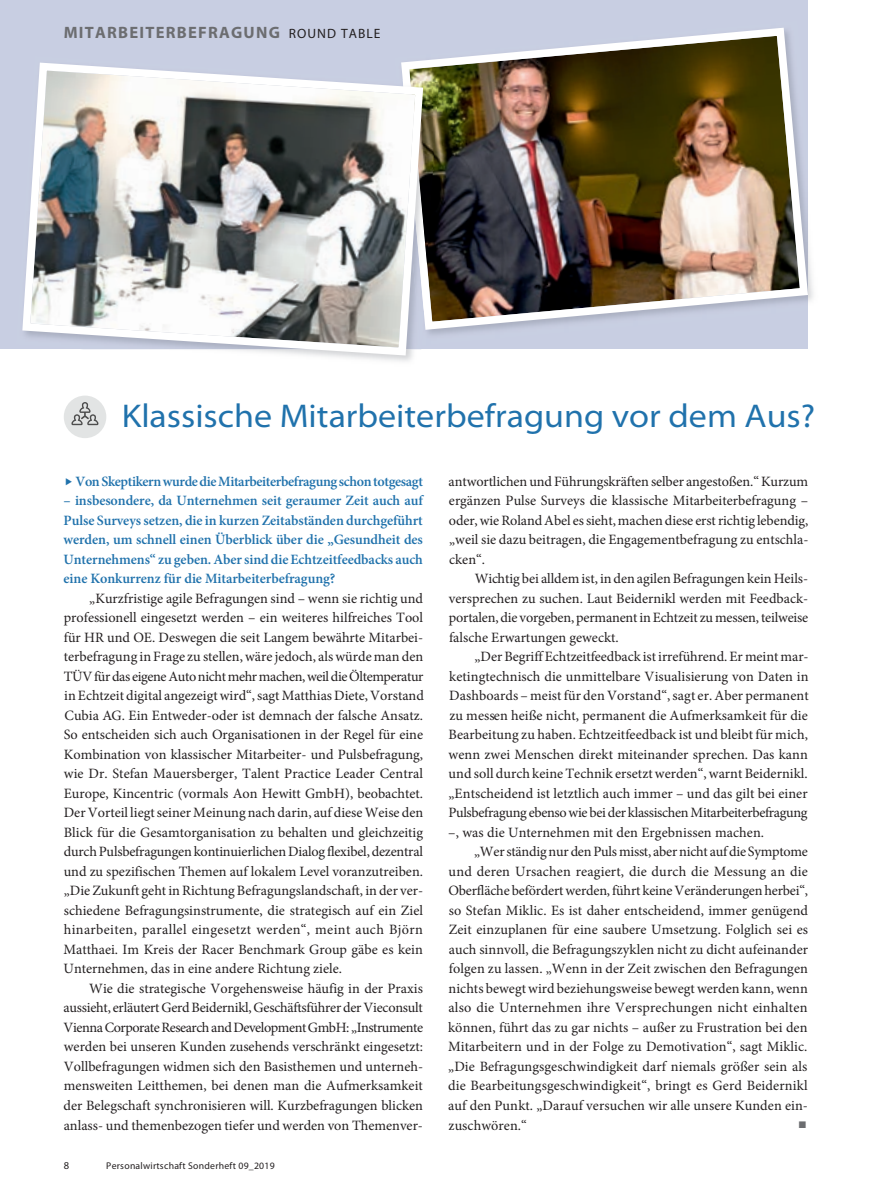
<style>
.page{position:relative;width:893px;height:1191px;background:#fff}
.page>*{position:absolute;margin:0;border:0;box-sizing:border-box;transform-origin:0 0}
.t1{font:semi-expanded 33px "Myriad Pro";color:#2072ac}
.t2{font:700 16.5px "Myriad Pro";letter-spacing:.075em;color:#6c6d70}
.t3{font:14.25px/19.5px "Minion Pro";color:#231f20;text-align:justify}
.t4{font:600 14.25px/19.5px "Minion Pro";letter-spacing:-.025em;color:#2072ac;text-align:justify}
.t5{font:10.5px "Myriad Pro";color:#231f20}
.t6{font:9.75px "Myriad Pro";letter-spacing:.025em;color:#231f20}
.s1{font-weight:400;font-size:13.5px;color:#231f20}
</style>
<div class="page">
<div style="left:0;top:0;width:808px;height:349px;background:#c8cee2"></div>
<img style="left:812px;top:286px;width:1px;height:12px">
<img style="left:427px;top:28px;width:385px;height:306px">
<svg style="left:64px;top:395px;width:42px;height:43px"></svg>
<img style="left:427px;top:80px;width:12px;height:183px">
<svg style="left:22px;top:60px;width:405px;height:299px"></svg>
<p class="t2" style="left:64px;top:26px;width:318px">MITARBEITERBEFRAGUNG <span class="s1">ROUND TABLE</span></p>
<h1 class="t1" style="left:122px;top:403px;width:695px">Klassische Mitarbeiterbefragung vor dem Aus?</h1>
<p class="t4" style="left:64px;top:473px;width:361px">◆Von Skeptikern wurde die Mitarbeiterbefragung schon totgesagt</p>
<p class="t4" style="left:64px;top:492px;width:361px">– insbesondere, da Unternehmen seit geraumer Zeit auch auf Pulse Surveys setzen, die in kurzen Zeitabständen durchgeführt werden, um schnell einen Überblick über die „Gesundheit des Unternehmens“ zu geben. Aber sind die Echtzeitfeedbacks auch eine Konkurrenz für die Mitarbeiterbefragung?</p>
<p class="t3" style="left:64px;top:590px;width:362px;text-indent:26px">„Kurzfristige agile Befragungen sind – wenn sie richtig und professionell eingesetzt werden – ein weiteres hilfreiches Tool für HR und OE. Deswegen die seit Langem bewährte Mitarbei&shy;terbefragung in Frage zu stellen, wäre jedoch, als würde man den TÜV für das eigene Auto nicht mehr machen, weil die Öltemperatur in Echtzeit digital angezeigt wird“, sagt Matthias Diete, Vorstand Cubia AG. Ein Entweder-oder ist demnach der falsche Ansatz.<br>So entscheiden sich auch Organisationen in der Regel für eine Kombination von klassischer Mitarbeiter- und Pulsbefragung, wie Dr. Stefan Mauersberger, Talent Practice Leader Central Europe, Kincentric (vormals Aon Hewitt GmbH), beobachtet.<br>Der Vorteil liegt seiner Meinung nach darin, auf diese Weise den Blick für die Gesamtorganisation zu behalten und gleichzeitig durch Pulsbefragungen kontinuierlichen Dialog flexibel, dezentral und zu spezifischen Themen auf lokalem Level voranzutreiben. „Die Zukunft geht in Richtung Befragungslandschaft, in der ver&shy;schiedene Befragungsinstrumente, die strategisch auf ein Ziel hinarbeiten, parallel eingesetzt werden“, meint auch Björn Matthaei. Im Kreis der Racer Benchmark Group gäbe es kein Unternehmen, das in eine andere Richtung ziele.</p>
<p class="t3" style="left:64px;top:980px;width:361px;text-indent:26px">Wie die strategische Vorgehensweise häufig in der Praxis aussieht, erläutert Gerd Beidernikl, Geschäftsführer der Vieconsult Vienna Corporate Research and Development GmbH: „Instrumente werden bei unseren Kunden zusehends verschränkt eingesetzt:<br>Vollbefragungen widmen sich den Basisthemen und unterneh&shy;mensweiten Leitthemen, bei denen man die Aufmerksamkeit der Belegschaft synchronisieren will. Kurzbefragungen blicken anlass- und themenbezogen tiefer und werden von Themenver-</p>
<p class="t5" style="left:64px;top:1161px;width:7px">8</p>
<p class="t6" style="left:106px;top:1161px;width:170px">Personalwirtschaft Sonderheft 09_2019</p>
<p class="t3" style="left:449px;top:473px;width:361px">antwortlichen und Führungskräften selber angestoßen.“ Kurzum ergänzen Pulse Surveys die klassische Mitarbeiterbefragung – oder, wie Roland Abel es sieht, machen diese erst richtig lebendig, „weil sie dazu beitragen, die Engagementbefragung zu entschla&shy;cken“.</p>
<p class="t3" style="left:449px;top:570px;width:361px;text-indent:26px">Wichtig bei alldem ist, in den agilen Befragungen kein Heils&shy;versprechen zu suchen. Laut Beidernikl werden mit Feedback&shy;portalen, die vorgeben, permanent in Echtzeit zu messen, teilweise falsche Erwartungen geweckt.</p>
<p class="t3" style="left:448px;top:648px;width:362px;text-indent:26px">„Der Begriff Echtzeitfeedback ist irreführend. Er meint mar&shy;ketingtechnisch die unmittelbare Visualisierung von Daten in Dashboards – meist für den Vorstand“, sagt er. Aber permanent zu messen heiße nicht, permanent die Aufmerksamkeit für die Bearbeitung zu haben. Echtzeitfeedback ist und bleibt für mich, wenn zwei Menschen direkt miteinander sprechen. Das kann und soll durch keine Technik ersetzt werden“, warnt Beidernikl. „Entscheidend ist letztlich auch immer – und das gilt bei einer Pulsbefragung ebenso wie bei der klassischen Mitarbeiterbefragung –, was die Unternehmen mit den Ergebnissen machen.</p>
<p class="t3" style="left:448px;top:843px;width:362px;text-indent:26px">„Wer ständig nur den Puls misst, aber nicht auf die Symptome und deren Ursachen reagiert, die durch die Messung an die Oberfläche befördert werden, führt keine Veränderungen herbei“, so Stefan Miklic. Es ist daher entscheidend, immer genügend Zeit einzuplanen für eine saubere Umsetzung. Folglich sei es auch sinnvoll, die Befragungszyklen nicht zu dicht aufeinander folgen zu lassen. „Wenn in der Zeit zwischen den Befragungen nichts bewegt wird beziehungsweise bewegt werden kann, wenn also die Unternehmen ihre Versprechungen nicht einhalten können, führt das zu gar nichts – außer zu Frustration bei den Mitarbeitern und in der Folge zu Demotivation“, sagt Miklic. „Die Befragungsgeschwindigkeit darf niemals größer sein als die Bearbeitungsgeschwindigkeit“, bringt es Gerd Beidernikl auf den Punkt. „Darauf versuchen wir alle unsere Kunden ein&shy;zuschwören.“</p>
</div>
